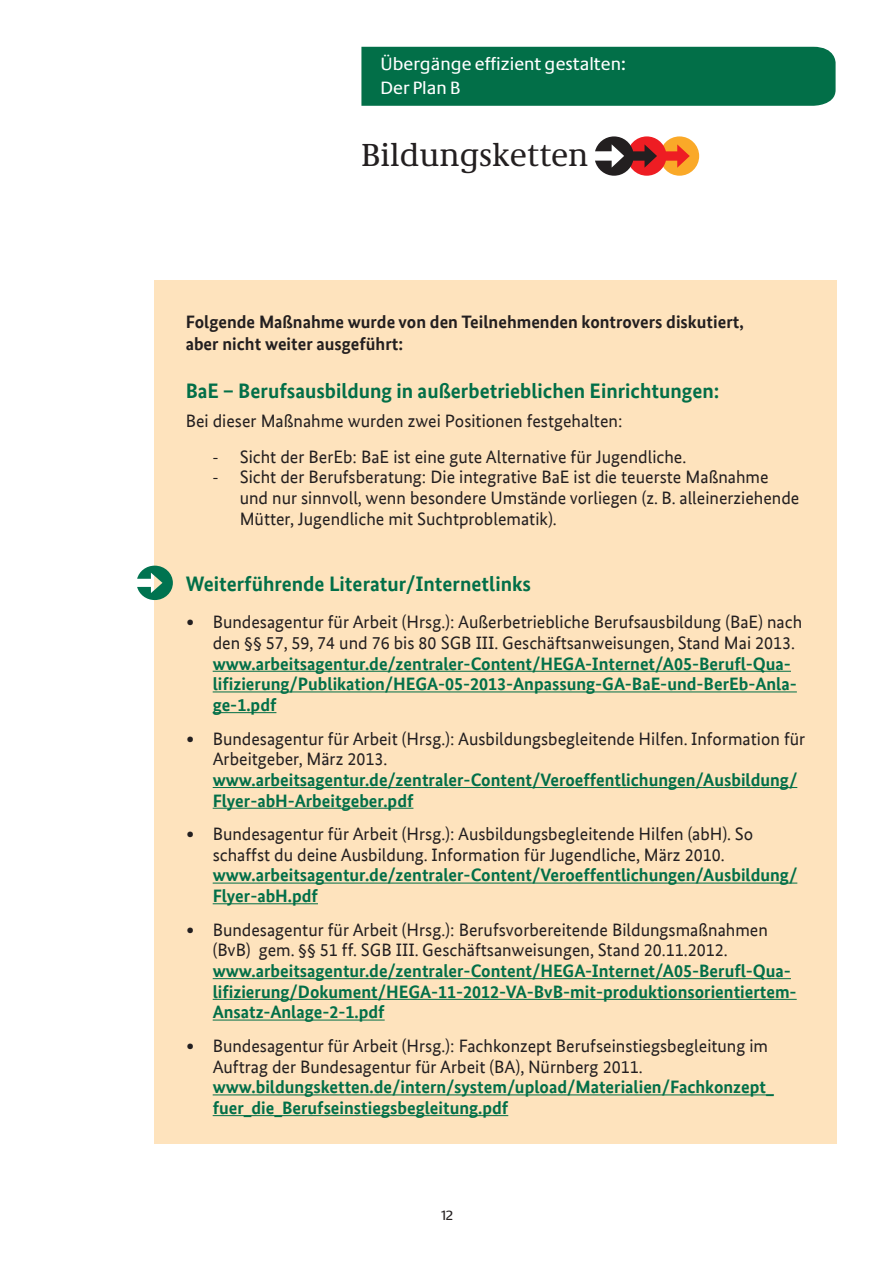
<style>
.page{position:relative;width:893px;height:1263px;background:#fff}
.page>*{position:absolute;margin:0;border:0;box-sizing:border-box;transform-origin:0 0}
.t1{font:33px "Neue Demos";color:#231f20}
.t2{font:700 21px "Bundes Sans Office";color:#026f48}
.t3{font:18.45px/24px "Neue Praxis";color:#fff}
.t4{font:18px/20.7px "Bundes Sans Office";color:#231f20}
.t5{font:700 18px/20.7px "Bundes Sans Office";color:#026f48}
.t6{font:700 18px/22.5px "Bundes Sans Office";color:#231f20}
.t7{font:13.95px "Neue Praxis";color:#231f20}
.s1{font-family:"Calibri"}
</style>
<div class="page">
<div style="left:361px;top:47px;width:475px;height:59px;background:#026f48"></div>
<div style="left:660px;top:136px;width:39px;height:40px;background:#faa928;border-radius:50%"></div>
<svg style="left:595px;top:136px;width:95px;height:40px"></svg>
<div style="left:154px;top:281px;width:682px;height:863px;background:#fee3bd"></div>
<hr style="left:213px;top:671px;width:578px;height:1px;background:#026f48">
<hr style="left:213px;top:691px;width:584px;height:1px;background:#026f48">
<hr style="left:213px;top:712px;width:63px;height:1px;background:#026f48">
<hr style="left:213px;top:787px;width:584px;height:1px;background:#026f48">
<hr style="left:213px;top:808px;width:200px;height:1px;background:#026f48">
<hr style="left:213px;top:883px;width:584px;height:1px;background:#026f48">
<hr style="left:213px;top:903px;width:105px;height:1px;background:#026f48">
<hr style="left:213px;top:978px;width:578px;height:1px;background:#026f48">
<hr style="left:213px;top:999px;width:584px;height:1px;background:#026f48">
<hr style="left:213px;top:1020px;width:172px;height:1px;background:#026f48">
<hr style="left:213px;top:1094px;width:561px;height:1px;background:#026f48">
<hr style="left:213px;top:1115px;width:295px;height:1px;background:#026f48">
<svg style="left:137px;top:566px;width:36px;height:34px"></svg>
<p class="t3" style="left:381px;top:51px;width:247px">Übergänge effizient gestalten:<br>Der Plan B</p>
<h1 class="t1" style="left:361px;top:135px;width:229px">Bildungsketten</h1>
<p class="t6" style="left:186px;top:310px;width:560px">Folgende Maßnahme wurde von den Teilnehmenden kontrovers diskutiert, aber nicht weiter ausgeführt:</p>
<p class="t2" style="left:186px;top:378px;width:535px">BaE – Berufsausbildung in außerbetrieblichen Einrichtungen:</p>
<p class="t4" style="left:186px;top:410px;width:438px">Bei dieser Maßnahme wurden zwei Positionen festgehalten:</p>
<p class="t4" style="left:213px;top:446px;width:475px"><span class="s1">-</span> Sicht der BerEb: BaE ist eine gute Alternative für Jugendliche.</p>
<p class="t4" style="left:240px;top:467px;width:561px;text-indent:-27px"><span class="s1">-</span> Sicht der Berufsberatung: Die integrative BaE ist die teuerste Maßnahme und nur sinnvoll, wenn besondere Umstände vorliegen (z. B. alleinerziehende<br>Mütter, Jugendliche mit Suchtproblematik).</p>
<p class="t2" style="left:186px;top:571px;width:347px">Weiterführende Literatur/Internetlinks</p>
<p class="t4" style="left:213px;top:612px;width:591px;text-indent:-27px"><span class="s1">•</span> Bundesagentur für Arbeit (Hrsg.): Außerbetriebliche Berufsausbildung (BaE) nach den §§ 57, 59, 74 und 76 bis 80 SGB III. Geschäftsanweisungen, Stand Mai 2013.</p>
<p class="t5" style="left:213px;top:653px;width:586px">www.arbeitsagentur.de/zentraler-Content/HEGA-Internet/A05-Berufl-Qua&shy;lifizierung/Publikation/HEGA-05-2013-Anpassung-GA-BaE-und-BerEb-Anla&shy;ge-1.pdf</p>
<p class="t4" style="left:213px;top:728px;width:594px;text-indent:-27px"><span class="s1">•</span> Bundesagentur für Arbeit (Hrsg.): Ausbildungsbegleitende Hilfen. Information für<br>Arbeitgeber, März 2013.</p>
<p class="t5" style="left:213px;top:769px;width:586px">www.arbeitsagentur.de/zentraler-Content/Veroeffentlichungen/Ausbildung/<br>Flyer-abH-Arbeitgeber.pdf</p>
<p class="t4" style="left:186px;top:823px;width:569px;text-align:center"><span class="s1">•</span> Bundesagentur für Arbeit (Hrsg.): Ausbildungsbegleitende Hilfen (abH). So schaffst du deine Ausbildung. Information für Jugendliche, März 2010.</p>
<p class="t5" style="left:213px;top:865px;width:586px">www.arbeitsagentur.de/zentraler-Content/Veroeffentlichungen/Ausbildung/<br>Flyer-abH.pdf</p>
<p class="t4" style="left:213px;top:919px;width:557px;text-indent:-27px"><span class="s1">•</span> Bundesagentur für Arbeit (Hrsg.): Berufsvorbereitende Bildungsmaßnahmen (BvB) gem. §§ 51 ff. SGB III. Geschäftsanweisungen, Stand 20.11.2012.</p>
<p class="t5" style="left:213px;top:960px;width:585px">www.arbeitsagentur.de/zentraler-Content/HEGA-Internet/A05-Berufl-Qua&shy;lifizierung/Dokument/HEGA-11-2012-VA-BvB-mit-produktionsorientiertem-<br>Ansatz-Anlage-2-1.pdf</p>
<p class="t4" style="left:213px;top:1035px;width:557px;text-indent:-27px"><span class="s1">•</span> Bundesagentur für Arbeit (Hrsg.): Fachkonzept Berufseinstiegsbegleitung im<br>Auftrag der Bundesagentur für Arbeit (BA), Nürnberg 2011.</p>
<p class="t5" style="left:213px;top:1077px;width:563px">www.bildungsketten.de/intern/system/upload/Materialien/Fachkonzept_ fuer_die_Berufseinstiegsbegleitung.pdf</p>
<p class="t7" style="left:441px;top:1207px;width:13px">12</p>
</div>
